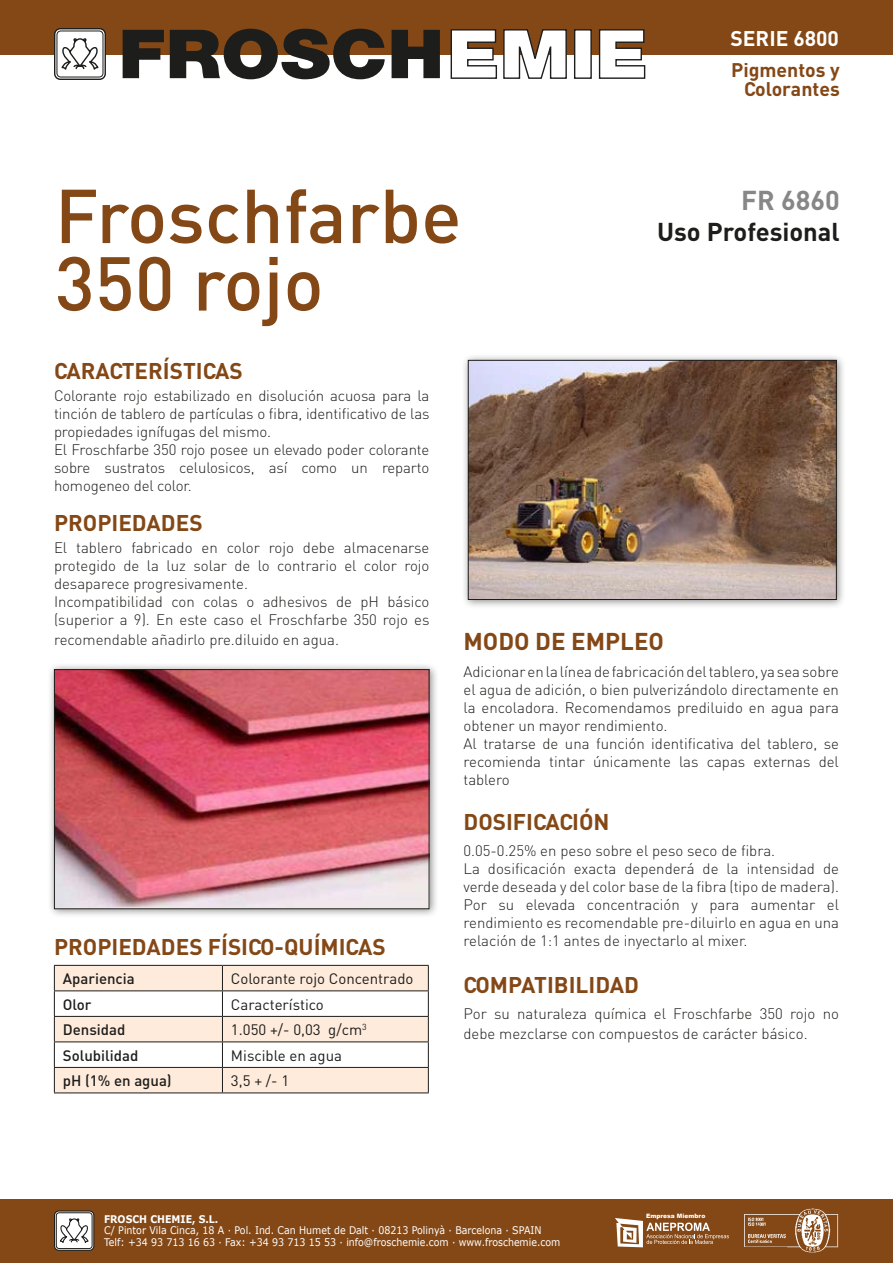
<style>
.page{position:relative;width:893px;height:1263px;background:#fff}
.page>*{position:absolute;margin:0;border:0;box-sizing:border-box;transform-origin:0 0}
.t1{font:500 75px/67.5px "DIN";color:#844816}
.t2{font:700 27px "DIN";color:#878787}
.t3{font:700 25.5px "DIN";color:#1d1d1b}
.t4{font:700 24px "DIN";color:#844816}
.t5{font:700 22.5px "DIN";color:#844816}
.t6{font:700 21px "DIN";color:#fff}
.t7{font:700 19.5px/19.5px "DIN";color:#844816;text-align:right}
.t8{font:300 15px/18px "DIN";color:#1d1d1b}
.t9{font:15px "DIN";color:#1d1d1b}
.t10{font:500 15px "DIN";color:#1d1d1b}
.t11{font:10.5px/11.2px "Verdana";color:#fff;scale:.9 1}
.t12{font:700 10.5px "Verdana";color:#fff;scale:.9 1}
.t13{font:900 6px "Arial";color:#fff}
</style>
<div class="page">
<hr style="left:54px;top:965px;width:168px;height:1px;background:#1d1d1b">
<hr style="left:222px;top:965px;width:207px;height:1px;background:#1d1d1b">
<svg style="left:54px;top:966px;width:375px;height:126px"></svg>
<hr style="left:54px;top:1092px;width:168px;height:1px;background:#1d1d1b">
<hr style="left:222px;top:1092px;width:207px;height:1px;background:#1d1d1b">
<div style="left:0;top:0;width:893px;height:54px;background:#844816"></div>
<div style="left:0;top:1199px;width:893px;height:64px;background:#844816"></div>
<svg style="left:123px;top:30px;width:41px;height:48px"></svg>
<svg style="left:170px;top:29px;width:215px;height:50px"></svg>
<svg style="left:392px;top:30px;width:48px;height:48px"></svg>
<svg style="left:450px;top:29px;width:196px;height:50px"></svg>
<svg style="left:55px;top:29px;width:50px;height:50px"></svg>
<div style="left:54px;top:28px;width:52px;height:52px;border:1px solid #1d1d1b;border-radius:6px"></div>
<svg style="left:61px;top:37px;width:38px;height:33px"></svg>
<div style="left:57px;top:31px;width:46px;height:46px;border:1px solid #1d1d1b;border-radius:4px"></div>
<div style="left:55px;top:1211px;width:39px;height:39px;background:#fff;border-radius:4px"></div>
<div style="left:54px;top:1210px;width:40px;height:41px;border:1px solid #1d1d1b;border-radius:4px"></div>
<svg style="left:60px;top:1218px;width:29px;height:25px"></svg>
<div style="left:56px;top:1212px;width:36px;height:37px;border:1px solid #1d1d1b;border-radius:3px"></div>
<svg style="left:615px;top:1218px;width:114px;height:29px"></svg>
<img style="left:744px;top:1208px;width:95px;height:45px">
<div style="left:47px;top:663px;width:392px;height:256px;background:#1d1d1b;opacity:.5"></div>
<img style="left:56px;top:671px;width:371px;height:236px">
<div style="left:54px;top:669px;width:375px;height:240px;border:1px solid #1d1d1b"></div>
<div style="left:461px;top:353px;width:385px;height:256px;background:#1d1d1b;opacity:.5"></div>
<img style="left:470px;top:362px;width:364px;height:236px">
<div style="left:468px;top:360px;width:368px;height:240px;border:1px solid #1d1d1b"></div>
<h3 class="t6" style="left:730px;top:25px;width:110px">SERIE 6800</h3>
<h1 class="t1" style="left:55px;top:180px;width:408px">Froschfarbe<br>350 rojo</h1>
<h3 class="t7" style="left:731px;top:59px;width:110px">Pigmentos y<br>Colorantes</h3>
<h2 class="t2" style="left:741px;top:183px;width:100px">FR 6860</h2>
<h3 class="t3" style="left:657px;top:215px;width:184px">Uso Profesional</h3>
<h3 class="t5" style="left:54px;top:356px;width:190px">CARACTERÍSTICAS</h3>
<p class="t8" style="left:54px;top:387px;width:377px">Colorante rojo estabilizado en disolución acuosa para la tinción de tablero de partículas o fibra, identificativo de las propiedades ignífugas del mismo.<br>El Froschfarbe 350 rojo posee un elevado poder colorante sobre sustratos celulosicos, así como un reparto homogeneo del color.</p>
<h3 class="t5" style="left:54px;top:508px;width:150px">PROPIEDADES</h3>
<p class="t8" style="left:54px;top:539px;width:377px">El tablero fabricado en color rojo debe almacenarse protegido de la luz solar de lo contrario el color rojo desaparece progresivamente.<br>Incompatibilidad con colas o adhesivos de pH básico (superior a 9). En este caso el Froschfarbe 350 rojo es</p>
<p class="t8" style="left:54px;top:630px;width:287px">recomendable añadirlo pre.diluido en agua.</p>
<h3 class="t5" style="left:54px;top:932px;width:333px">PROPIEDADES FÍSICO-QUÍMICAS</h3>
<p class="t10" style="left:63px;top:969px;width:73px">Apariencia</p>
<p class="t9" style="left:231px;top:969px;width:184px">Colorante rojo Concentrado</p>
<p class="t10" style="left:63px;top:995px;width:30px">Olor</p>
<p class="t9" style="left:231px;top:995px;width:94px">Característico</p>
<p class="t10" style="left:63px;top:1020px;width:64px">Densidad</p>
<p class="t9" style="left:231px;top:1020px;width:137px">1.050 +/- 0,03 g/cm<sup>3</sup></p>
<p class="t10" style="left:63px;top:1046px;width:77px">Solubilidad</p>
<p class="t9" style="left:231px;top:1046px;width:113px">Miscible en agua</p>
<p class="t10" style="left:63px;top:1071px;width:110px">pH (1% en agua)</p>
<p class="t9" style="left:231px;top:1071px;width:60px">3,5 + /- 1</p>
<h3 class="t4" style="left:463px;top:626px;width:202px">MODO DE EMPLEO</h3>
<p class="t8" style="left:463px;top:662px;width:377px">Adicionar en la línea de fabricación del tablero, ya sea sobre el agua de adición, o bien pulverizándolo directamente en la encoladora. Recomendamos prediluido en agua para obtener un mayor rendimiento.<br>Al tratarse de una función identificativa del tablero, se recomienda tintar únicamente las capas externas del tablero</p>
<h3 class="t5" style="left:463px;top:807px;width:148px">DOSIFICACIÓN</h3>
<p class="t8" style="left:463px;top:842px;width:377px">0.05-0.25% en peso sobre el peso seco de fibra.<br>La dosificación exacta dependerá de la intensidad de verde deseada y del color base de la fibra (tipo de madera).<br>Por su elevada concentración y para aumentar el rendimiento es recomendable pre-diluirlo en agua en una relación de 1:1 antes de inyectarlo al mixer.</p>
<h3 class="t5" style="left:463px;top:970px;width:177px">COMPATIBILIDAD</h3>
<p class="t8" style="left:463px;top:1004px;width:377px;line-height:19.8px">Por su naturaleza química el Froschfarbe 350 rojo no debe mezclarse con compuestos de carácter básico.</p>
<p class="t12" style="left:104px;top:1212px;width:128px">FROSCH CHEMIE, S.L.</p>
<p class="t11" style="left:104px;top:1225px;width:508px">C/ Pintor Vila Cinca, 18 A · Pol. Ind. Can Humet de Dalt · 08213 Polinyà · Barcelona · SPAIN<br>Telf: +34 93 713 16 63 · Fax: +34 93 713 15 53 · info@froschemie.com · www.froschemie.com</p>
<p class="t13" style="left:646px;top:1212px;width:61px">Empresa Miembro</p>
</div>
